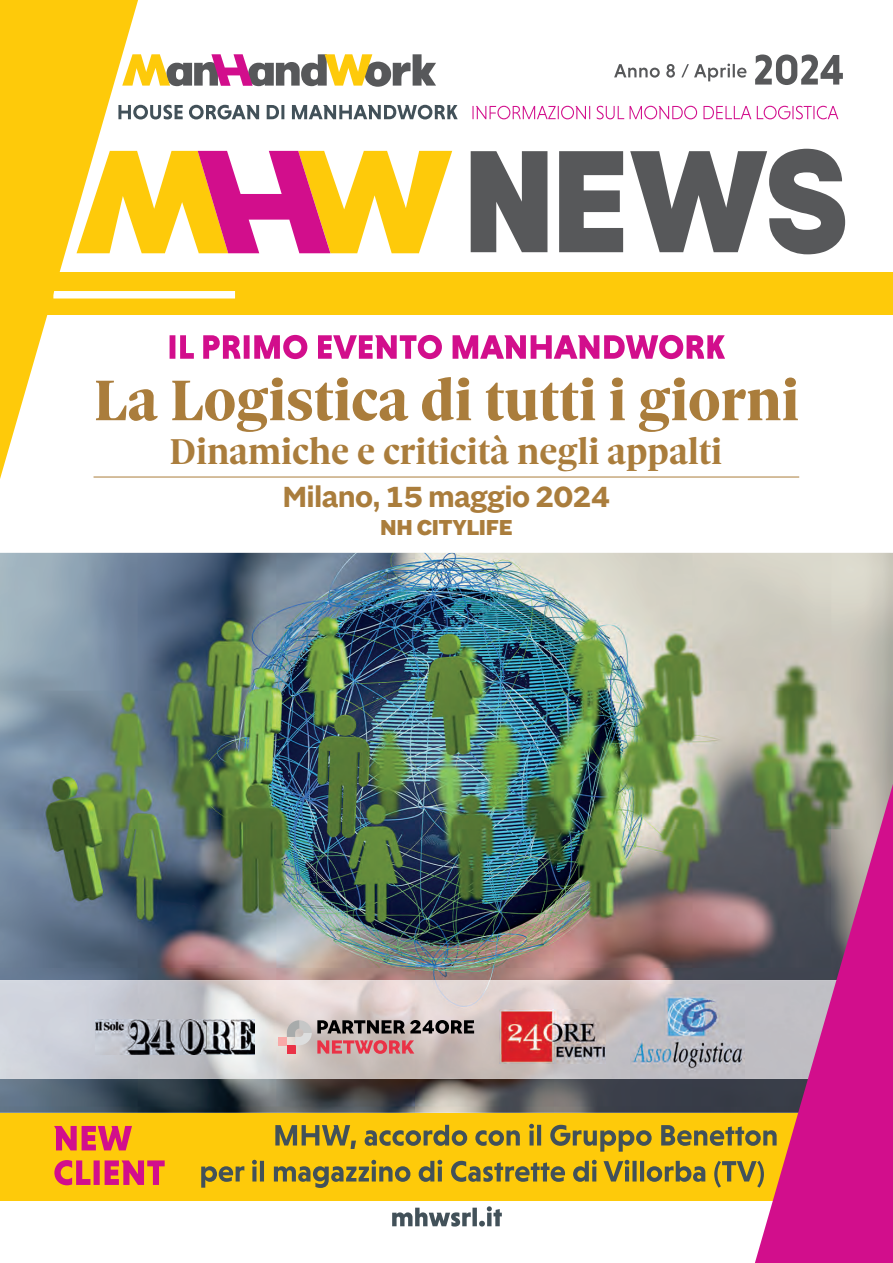
<style>
.page{position:relative;width:893px;height:1263px;background:#fff}
.page>*{position:absolute;margin:0;border:0;box-sizing:border-box;transform-origin:0 0}
.t1{font:800 61.35px "Sole 24 Serif Headline";color:#aa7d3c}
.t2{font:700 38.55px "Sole 24 Serif Headline";color:#aa7d3c}
.t3{font:600 31.2px "Sole 24 Sans Number";letter-spacing:-.02em;color:#aa7d3c}
.t4{font:800 23.1px "Sole 24 Sans Number";letter-spacing:-.01em;color:#aa7d3c}
</style>
<div class="page">
<img style="left:0;top:553px;width:893px;height:560px">
<svg style="left:144px;top:105px;width:314px;height:14px"></svg>
<svg style="left:472px;top:106px;width:366px;height:13px"></svg>
<svg style="left:755px;top:54px;width:88px;height:31px"></svg>
<svg style="left:614px;top:64px;width:132px;height:17px"></svg>
<svg style="left:392px;top:1206px;width:110px;height:20px"></svg>
<div style="left:0;top:272px;width:893px;height:43px;background:#feca0a"></div>
<div style="left:0;top:1113px;width:893px;height:87px;background:#feca0a"></div>
<div style="left:53px;top:291px;width:182px;height:7px;background:#fff"></div>
<svg style="left:144px;top:54px;width:292px;height:33px"></svg>
<svg style="left:144px;top:151px;width:308px;height:102px"></svg>
<svg style="left:471px;top:149px;width:374px;height:105px"></svg>
<svg style="left:0;top:0;width:144px;height:553px;fill:#feca0a"></svg>
<svg style="left:201px;top:1160px;width:548px;height:28px"></svg>
<svg style="left:275px;top:1124px;width:474px;height:28px"></svg>
<svg style="left:54px;top:1160px;width:111px;height:25px"></svg>
<svg style="left:54px;top:1126px;width:78px;height:24px"></svg>
<svg style="left:53px;top:476px;width:747px;height:69px"></svg>
<hr style="left:94px;top:477px;width:705px;height:1px;background:#aa7d3c">
<img style="left:0;top:980px;width:749px;height:99px">
<svg style="left:749px;top:710px;width:144px;height:553px;background:#a95980"></svg>
<img style="left:499px;top:1009px;width:107px;height:55px">
<div style="left:279px;top:1037px;width:8px;height:8px;background:#f8aaa8"></div>
<svg style="left:287px;top:1020px;width:187px;height:34px;background:#a98989"></svg>
<img style="left:630px;top:985px;width:115px;height:94px">
<img style="left:96px;top:1020px;width:158px;height:34px">
<svg style="left:170px;top:335px;width:555px;height:24px"></svg>
<h1 class="t1" style="left:94px;top:362px;width:707px">La Logistica di tutti i giorni</h1>
<p class="t2" style="left:170px;top:427px;width:554px">Dinamiche e criticità negli appalti</p>
<p class="t3" style="left:282px;top:478px;width:330px">Milano, 15 maggio 2024</p>
<p class="t4" style="left:380px;top:514px;width:134px">NH CITYLIFE</p>
</div>
